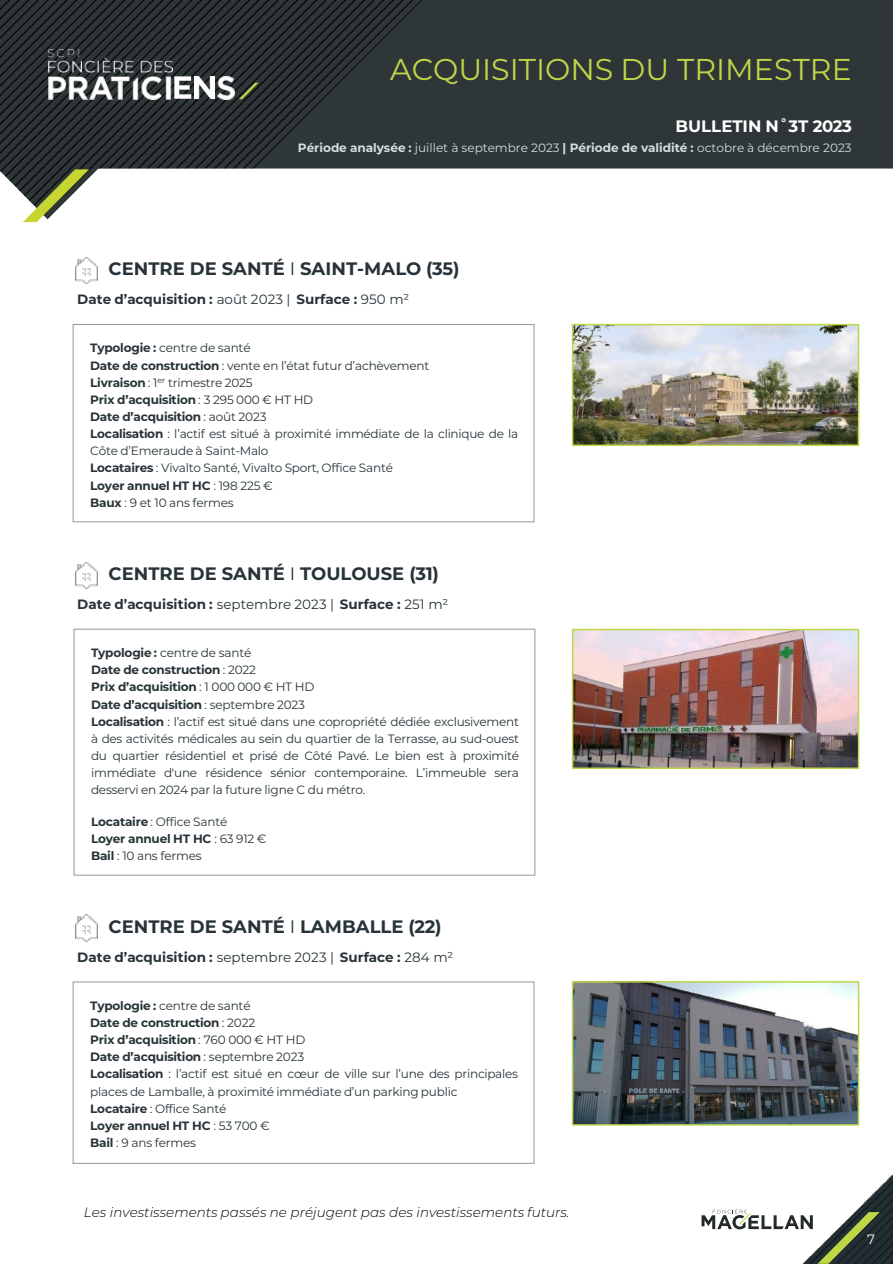
<style>
.page{position:relative;width:893px;height:1264px;background:#fff}
.page>*{position:absolute;margin:0;border:0;box-sizing:border-box;transform-origin:0 0}
.t1{font:30px "Montserrat";color:#bed747}
.t2{font:700 18px "Montserrat";color:#273338}
.t3{font:700 16.5px "Montserrat";letter-spacing:-.005em;color:#fff}
.t4{font:700 13.5px "Montserrat";color:#273338}
.t5{font:italic 300 13.5px "Montserrat";color:#000}
.t6{font:13.5px "Montserrat";color:#fff}
.t7{font:12px/17.1px "Montserrat";letter-spacing:-.015em;color:#273338}
.t8{font:700 12px "Montserrat";letter-spacing:-.02em;color:#273338}
.t9{font:12px "Montserrat";color:#d4dee3}
.s1{font-weight:700}
.s2{font-weight:400}
</style>
<div class="page">
<img style="left:0;top:0;width:892px;height:223px">
<svg style="left:239px;top:83px;width:19px;height:16px"></svg>
<img style="left:49px;top:50px;width:123px;height:49px">
<svg style="left:174px;top:76px;width:17px;height:23px"></svg>
<img style="left:195px;top:76px;width:19px;height:23px">
<img style="left:217px;top:76px;width:18px;height:23px">
<img style="left:859px;top:1175px;width:33px;height:88px">
<svg style="left:701px;top:1208px;width:178px;height:55px"></svg>
<img style="left:76px;top:257px;width:21px;height:27px">
<img style="left:574px;top:327px;width:282px;height:116px">
<img style="left:574px;top:631px;width:282px;height:134px">
<img style="left:574px;top:983px;width:282px;height:139px">
<div style="left:571px;top:324px;width:288px;height:122px;border:2px solid #bfd747"></div>
<hr style="left:73px;top:324px;width:1px;height:198px;background:#8c99a1">
<hr style="left:533px;top:324px;width:1px;height:198px;background:#8c99a1">
<hr style="left:73px;top:324px;width:461px;height:1px;background:#8c99a1">
<hr style="left:73px;top:521px;width:461px;height:1px;background:#8c99a1">
<img style="left:76px;top:562px;width:21px;height:26px">
<div style="left:571px;top:628px;width:288px;height:140px;border:2px solid #bfd747"></div>
<img style="left:76px;top:914px;width:21px;height:26px">
<div style="left:571px;top:980px;width:288px;height:145px;border:2px solid #bfd747"></div>
<hr style="left:73px;top:981px;width:1px;height:182px;background:#8c99a1">
<hr style="left:533px;top:981px;width:1px;height:182px;background:#8c99a1">
<hr style="left:73px;top:981px;width:461px;height:1px;background:#8c99a1">
<hr style="left:73px;top:1162px;width:461px;height:1px;background:#8c99a1">
<hr style="left:74px;top:629px;width:1px;height:246px;background:#8c99a1">
<hr style="left:534px;top:629px;width:1px;height:246px;background:#8c99a1">
<hr style="left:74px;top:628px;width:461px;height:1px;background:#8c99a1">
<hr style="left:74px;top:874px;width:461px;height:1px;background:#8c99a1">
<h1 class="t1" style="left:390px;top:48px;width:463px">ACQUISITIONS DU TRIMESTRE</h1>
<h3 class="t3" style="left:675px;top:114px;width:178px">BULLETIN N˚3T 2023</h3>
<p class="t9" style="left:298px;top:140px;width:555px"><span class="s1">Période analysée :</span> juillet à septembre 2023 <span class="s1">| Période de validité :</span> octobre à décembre 2023</p>
<p class="t2" style="left:109px;top:256px;width:352px">CENTRE DE SANTÉ <span class="s2">I</span> SAINT-MALO (35)</p>
<p class="t4" style="left:77px;top:289px;width:333px">Date d’acquisition : <span class="s2">août 2023 |</span> Surface : <span class="s2">950 m²</span></p>
<p class="t7" style="left:90px;top:339px;width:162px"><span class="s1">Typologie :</span> centre de santé</p>
<p class="t7" style="left:90px;top:356px;width:340px"><span class="s1">Date de construction</span> : vente en l’état futur d’achèvement</p>
<p class="t7" style="left:90px;top:373px;width:164px"><span class="s1">Livraison</span> : 1<sup>er</sup> trimestre 2025</p>
<p class="t8" style="left:90px;top:391px;width:224px">Prix d’acquisition <span class="s2">: 3 295 000 € HT HD</span></p>
<p class="t8" style="left:90px;top:408px;width:178px">Date d’acquisition <span class="s2">: août 2023</span></p>
<p class="t7" style="left:90px;top:424px;width:429px"><span class="s1">Localisation</span> : l’actif est situé à proximité immédiate de la clinique de la<br>Côte d’Emeraude à Saint-Malo</p>
<p class="t7" style="left:90px;top:459px;width:304px"><span class="s1">Locataires</span> : Vivalto Santé, Vivalto Sport, Office Santé</p>
<p class="t8" style="left:90px;top:476px;width:184px">Loyer annuel HT HC <span class="s2">: 198 225 €</span></p>
<p class="t7" style="left:90px;top:493px;width:145px"><span class="s1">Baux</span> : 9 et 10 ans fermes</p>
<p class="t2" style="left:109px;top:560px;width:332px">CENTRE DE SANTÉ <span class="s2">I</span> TOULOUSE (31)</p>
<p class="t4" style="left:77px;top:594px;width:372px">Date d’acquisition : <span class="s2">septembre 2023 |</span> Surface : <span class="s2">251 m²</span></p>
<p class="t7" style="left:91px;top:643px;width:162px"><span class="s1">Typologie :</span> centre de santé</p>
<p class="t8" style="left:91px;top:661px;width:166px">Date de construction <span class="s2">: 2022</span></p>
<p class="t8" style="left:91px;top:678px;width:225px">Prix d’acquisition <span class="s2">: 1 000 000 € HT HD</span></p>
<p class="t8" style="left:91px;top:695px;width:215px">Date d’acquisition <span class="s2">: septembre 2023</span></p>
<p class="t7" style="left:91px;top:712px;width:429px;text-align:justify"><span class="s1">Localisation</span> : l’actif est situé dans une copropriété dédiée exclusivement à des activités médicales au sein du quartier de la Terrasse, au sud-ouest du quartier résidentiel et prisé de Côté Pavé. Le bien est à proximité immédiate d'une résidence sénior contemporaine. L’immeuble sera desservi en 2024 par la future ligne C du métro.</p>
<p class="t7" style="left:91px;top:812px;width:138px"><span class="s1">Locataire</span> : Office Santé</p>
<p class="t8" style="left:91px;top:830px;width:177px">Loyer annuel HT HC <span class="s2">: 63 912 €</span></p>
<p class="t7" style="left:91px;top:846px;width:112px"><span class="s1">Bail</span> : 10 ans fermes</p>
<p class="t2" style="left:109px;top:913px;width:334px">CENTRE DE SANTÉ <span class="s2">I</span> LAMBALLE (22)</p>
<p class="t4" style="left:77px;top:946px;width:377px">Date d’acquisition : <span class="s2">septembre 2023 |</span> Surface : <span class="s2">284 m²</span></p>
<p class="t7" style="left:90px;top:996px;width:162px"><span class="s1">Typologie :</span> centre de santé</p>
<p class="t8" style="left:90px;top:1013px;width:166px">Date de construction <span class="s2">: 2022</span></p>
<p class="t8" style="left:90px;top:1031px;width:216px">Prix d’acquisition <span class="s2">: 760 000 € HT HD</span></p>
<p class="t8" style="left:90px;top:1048px;width:215px">Date d’acquisition <span class="s2">: septembre 2023</span></p>
<p class="t7" style="left:90px;top:1064px;width:429px"><span class="s1">Localisation</span> : l’actif est situé en cœur de ville sur l’une des principales places de Lamballe, à proximité immédiate d’un parking public</p>
<p class="t7" style="left:90px;top:1099px;width:138px"><span class="s1">Locataire</span> : Office Santé</p>
<p class="t8" style="left:90px;top:1116px;width:181px">Loyer annuel HT HC <span class="s2">: 53 700 €</span></p>
<p class="t7" style="left:90px;top:1133px;width:107px"><span class="s1">Bail</span> : 9 ans fermes</p>
<p class="t5" style="left:84px;top:1202px;width:487px">Les investissements passés ne préjugent pas des investissements futurs.</p>
<p class="t6" style="left:866px;top:1229px;width:9px">7</p>
</div>
